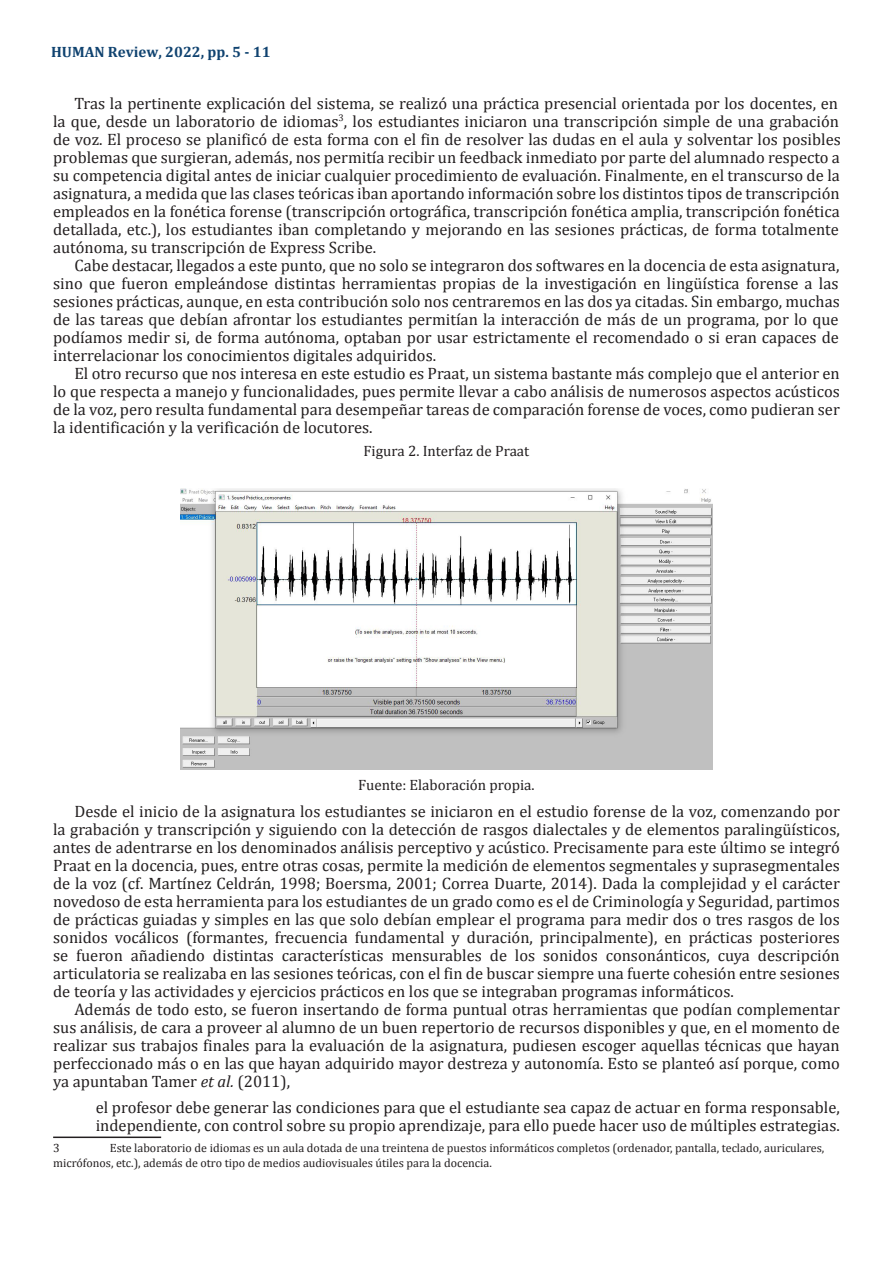
<style>
.page{position:relative;width:893px;height:1263px;background:#fff}
.page>*{position:absolute;margin:0;border:0;box-sizing:border-box;transform-origin:0 0}
.Fuente-Tablas{font:16.5px "Cambria";color:#231f20}
.Parrafos-siguientes{font:16.5px/18px "Cambria";color:#231f20;text-align:justify}
.Citas{font:16.5px/18px "Cambria";color:#231f20}
.Fuente-Tablas-2{font:15px "Cambria";color:#231f20}
.Fuente-Tablas-3{font:700 15px "Cambria";color:#104370}
.Nota-al-pie{font:12px/15px "Cambria";color:#231f20}
.s1{font-style:inherit}
.s2{font-style:italic}
</style>
<div class="page">
<img style="left:181px;top:488px;width:531px;height:282px">
<hr style="left:53px;top:1136px;width:108px;height:2px;background:#231f20">
<p class="Fuente-Tablas-3" style="left:51px;top:41px;width:221px">HUMAN Review, 2022<span class="s1">, pp. 5 - 11</span></p>
<p class="Fuente-Tablas" style="left:74px;top:93px;width:765px">Tras la pertinente explicación del sistema, se realizó una práctica presencial orientada por los docentes, en</p>
<p class="Fuente-Tablas" style="left:53px;top:111px;width:787px">la que, desde un laboratorio de idiomas<sup>3</sup>, los estudiantes iniciaron una transcripción simple de una grabación</p>
<p class="Fuente-Tablas" style="left:53px;top:129px;width:789px">de voz. El proceso se planificó de esta forma con el fin de resolver las dudas en el aula y solventar los posibles</p>
<p class="Fuente-Tablas" style="left:53px;top:147px;width:788px">problemas que surgieran, además, nos permitía recibir un feedback inmediato por parte del alumnado respecto a</p>
<p class="Fuente-Tablas" style="left:53px;top:165px;width:788px">su competencia digital antes de iniciar cualquier procedimiento de evaluación. Finalmente, en el transcurso de la</p>
<p class="Fuente-Tablas" style="left:53px;top:183px;width:788px">asignatura, a medida que las clases teóricas iban aportando información sobre los distintos tipos de transcripción</p>
<p class="Fuente-Tablas" style="left:53px;top:201px;width:788px">empleados en la fonética forense (transcripción ortográfica, transcripción fonética amplia, transcripción fonética</p>
<p class="Fuente-Tablas" style="left:53px;top:219px;width:787px">detallada, etc.), los estudiantes iban completando y mejorando en las sesiones prácticas, de forma totalmente</p>
<p class="Fuente-Tablas" style="left:53px;top:237px;width:325px">autónoma, su transcripción de Express Scribe.</p>
<p class="Fuente-Tablas" style="left:74px;top:255px;width:766px">Cabe destacar, llegados a este punto, que no solo se integraron dos softwares en la docencia de esta asignatura,</p>
<p class="Fuente-Tablas" style="left:53px;top:273px;width:787px">sino que fueron empleándose distintas herramientas propias de la investigación en lingüística forense a las</p>
<p class="Fuente-Tablas" style="left:53px;top:291px;width:788px">sesiones prácticas, aunque, en esta contribución solo nos centraremos en las dos ya citadas. Sin embargo, muchas</p>
<p class="Fuente-Tablas" style="left:53px;top:309px;width:787px">de las tareas que debían afrontar los estudiantes permitían la interacción de más de un programa, por lo que</p>
<p class="Fuente-Tablas" style="left:53px;top:327px;width:787px">podíamos medir si, de forma autónoma, optaban por usar estrictamente el recomendado o si eran capaces de</p>
<p class="Fuente-Tablas" style="left:53px;top:345px;width:385px">interrelacionar los conocimientos digitales adquiridos.</p>
<p class="Fuente-Tablas" style="left:74px;top:363px;width:767px">El otro recurso que nos interesa en este estudio es Praat, un sistema bastante más complejo que el anterior en</p>
<p class="Fuente-Tablas" style="left:53px;top:381px;width:788px">lo que respecta a manejo y funcionalidades, pues permite llevar a cabo análisis de numerosos aspectos acústicos</p>
<p class="Fuente-Tablas" style="left:53px;top:399px;width:788px">de la voz, pero resulta fundamental para desempeñar tareas de comparación forense de voces, como pudieran ser</p>
<p class="Fuente-Tablas" style="left:53px;top:417px;width:321px">la identificación y la verificación de locutores.</p>
<p class="Fuente-Tablas-2" style="left:364px;top:442px;width:167px">Figura 2. Interfaz de Praat</p>
<p class="Fuente-Tablas-2" style="left:358px;top:776px;width:178px">Fuente: Elaboración propia.</p>
<p class="Parrafos-siguientes" style="left:53px;top:802px;width:788px;text-indent:21px">Desde el inicio de la asignatura los estudiantes se iniciaron en el estudio forense de la voz, comenzando por la grabación y transcripción y siguiendo con la detección de rasgos dialectales y de elementos paralingüísticos, antes de adentrarse en los denominados análisis perceptivo y acústico. Precisamente para este último se integró Praat en la docencia, pues, entre otras cosas, permite la medición de elementos segmentales y suprasegmentales de la voz (cf. Martínez Celdrán, 1998; Boersma, 2001; Correa Duarte, 2014). Dada la complejidad y el carácter novedoso de esta herramienta para los estudiantes de un grado como es el de Criminología y Seguridad, partimos de prácticas guiadas y simples en las que solo debían emplear el programa para medir dos o tres rasgos de los sonidos vocálicos (formantes, frecuencia fundamental y duración, principalmente), en prácticas posteriores se fueron añadiendo distintas características mensurables de los sonidos consonánticos, cuya descripción articulatoria se realizaba en las sesiones teóricas, con el fin de buscar siempre una fuerte cohesión entre sesiones de teoría y las actividades y ejercicios prácticos en los que se integraban programas informáticos.</p>
<p class="Parrafos-siguientes" style="left:53px;top:1000px;width:788px;text-indent:21px">Además de todo esto, se fueron insertando de forma puntual otras herramientas que podían complementar sus análisis, de cara a proveer al alumno de un buen repertorio de recursos disponibles y que, en el momento de realizar sus trabajos finales para la evaluación de la asignatura, pudiesen escoger aquellas técnicas que hayan perfeccionado más o en las que hayan adquirido mayor destreza y autonomía. Esto se planteó así porque, como ya apuntaban Tamer <span class="s2">et al.</span> (2011),</p>
<p class="Citas" style="left:96px;top:1098px;width:746px">el profesor debe generar las condiciones para que el estudiante sea capaz de actuar en forma responsable, independiente, con control sobre su propio aprendizaje, para ello puede hacer uso de múltiples estrategias.</p>
<p class="Nota-al-pie" style="left:53px;top:1141px;width:8px">3</p>
<p class="Nota-al-pie" style="left:53px;top:1141px;width:773px;text-indent:57px">Este laboratorio de idiomas es un aula dotada de una treintena de puestos informáticos completos (ordenador, pantalla, teclado, auriculares, micrófonos, etc.), además de otro tipo de medios audiovisuales útiles para la docencia.</p>
</div>
